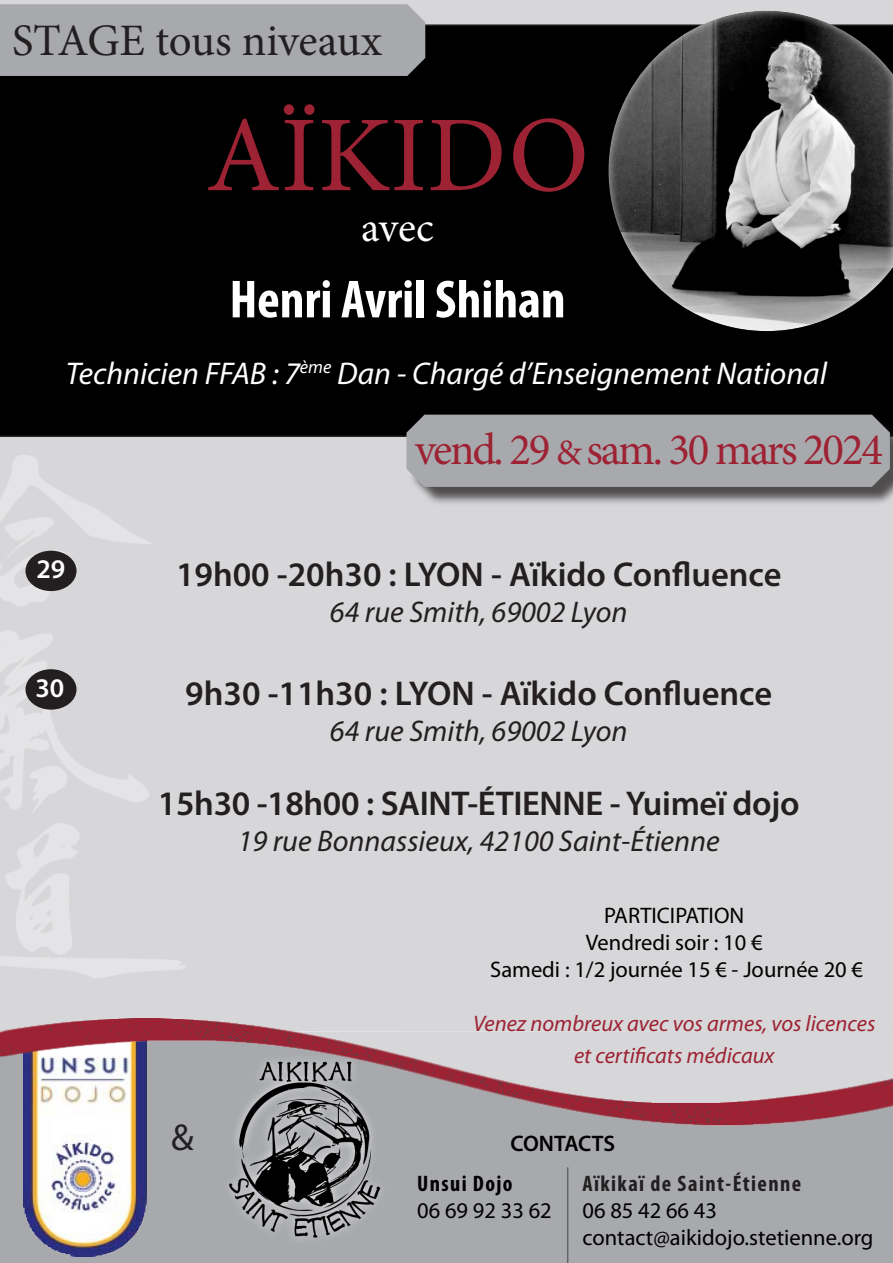
<style>
.page{position:relative;width:893px;height:1263px;background:#fff}
.page>*{position:absolute;margin:0;border:0;box-sizing:border-box;transform-origin:0 0}
.t1{font:108px "Minion Pro";color:#9d2233}
.t2{font:700 condensed 54px "Myriad Pro";color:#fff}
.t3{font:45px "Minion Pro";letter-spacing:-.05em;color:#9d2233}
.t4{font:45px "Minion Pro";letter-spacing:-.005em;color:#231f20}
.t5{font:42px "Minion Pro";color:#fff}
.t6{font:37.5px "Myriad Pro";color:#231f20}
.t7{font:600 34.5px "Myriad Pro";color:#231f20}
.t8{font:italic 31.5px "Myriad Pro";color:#fff}
.t9{font:italic 30px "Myriad Pro";color:#231f20}
.t10{font:600 27px "Myriad Pro";color:#fff}
.t11{font:22.5px/27px "Myriad Pro";color:#000;text-align:center}
.t12{font:italic 22.5px/32.4px "Myriad Pro";color:#9d2233;text-align:center}
.t13{font:700 condensed 22.5px "Myriad Pro";letter-spacing:.06em;color:#231f20}
.t14{font:700 condensed 22.5px "Myriad Pro";letter-spacing:.06em;color:#000}
.t15{font:600 22.5px "Myriad Pro";letter-spacing:-.01em;color:#000}
.s1{font-size:36px}
</style>
<div class="page">
<div style="left:0;top:1135px;width:893px;height:128px;background:#a8a9ad"></div>
<div style="left:0;top:0;width:893px;height:998px;background:#d7d7d9"></div>
<div style="left:0;top:24px;width:893px;height:413px;background:#000"></div>
<div style="left:409px;top:417px;width:484px;height:88px;background:#231f20;opacity:.75"></div>
<div style="left:406px;top:415px;width:484px;height:72px;background:#a8a9ad"></div>
<img style="left:0;top:455px;width:186px;height:523px">
<div style="left:0;top:4px;width:425px;height:72px;background:#a8a9ad"></div>
<div style="left:26px;top:551px;width:50px;height:39px;background:#231f20;border-radius:50%"></div>
<div style="left:26px;top:551px;width:51px;height:40px;border:2px solid #231f20;border-radius:50%"></div>
<div style="left:26px;top:670px;width:50px;height:39px;background:#231f20;border-radius:50%"></div>
<div style="left:26px;top:669px;width:51px;height:41px;border:2px solid #231f20;border-radius:50%"></div>
<div style="left:221px;top:1052px;width:167px;height:194px;background:#a8a9ad"></div>
<img style="left:220px;top:1135px;width:170px;height:103px">
<img style="left:24px;top:1135px;width:123px;height:121px">
<hr style="left:567px;top:1167px;width:1px;height:96px;background:#231f20">
<img style="left:0;top:998px;width:893px;height:137px">
<div style="left:606px;top:10px;width:287px;height:321px;background:#fff;opacity:.75"></div>
<p class="t4" style="left:12px;top:11px;width:371px">STAGE tous niveaux</p>
<p class="t1" style="left:206px;top:83px;width:384px">AÏKIDO</p>
<p class="t5" style="left:361px;top:199px;width:74px">avec</p>
<p class="t2" style="left:230px;top:266px;width:338px">Henri Avril Shihan</p>
<p class="t8" style="left:66px;top:354px;width:763px">Technicien FFAB : 7<sup>ème</sup> Dan - Chargé d’Enseignement National</p>
<p class="t3" style="left:415px;top:420px;width:469px">vend. 29 <span class="s1">&amp;</span> sam. 30 mars 2024</p>
<p class="t10" style="left:36px;top:552px;width:30px">29</p>
<p class="t7" style="left:176px;top:553px;width:607px">19h00 -20h30 : LYON - Aïkido Confluence</p>
<p class="t9" style="left:330px;top:593px;width:299px">64 rue Smith, 69002 Lyon</p>
<p class="t10" style="left:35px;top:671px;width:30px">30</p>
<p class="t7" style="left:185px;top:671px;width:588px">9h30 -11h30 : LYON - Aïkido Confluence</p>
<p class="t9" style="left:330px;top:712px;width:299px">64 rue Smith, 69002 Lyon</p>
<p class="t7" style="left:158px;top:781px;width:643px">15h30 -18h00 : SAINT-ÉTIENNE - Yuimeï dojo</p>
<p class="t9" style="left:238px;top:822px;width:484px">19 rue Bonnassieux, 42100 Saint-Étienne</p>
<p class="t6" style="left:171px;top:1115px;width:24px">&amp;</p>
<p class="t11" style="left:604px;top:901px;width:142px">PARTICIPATION</p>
<p class="t11" style="left:490px;top:928px;width:374px">Vendredi soir : 10 €<br>Samedi : 1/2 journée 15 € - Journée 20 €</p>
<p class="t12" style="left:473px;top:1007px;width:404px">Venez nombreux avec vos armes, vos licences et certificats médicaux</p>
<p class="t15" style="left:510px;top:1129px;width:106px">CONTACTS</p>
<p class="t14" style="left:417px;top:1170px;width:97px">Unsui Dojo</p>
<p class="t11" style="left:417px;top:1197px;width:136px">06 69 92 33 62</p>
<p class="t13" style="left:582px;top:1170px;width:220px">Aïkikaï de Saint-Étienne</p>
<p class="t11" style="left:582px;top:1197px;width:136px">06 85 42 66 43</p>
<p class="t11" style="left:582px;top:1224px;width:292px">contact@aikidojo.stetienne.org</p>
</div>
